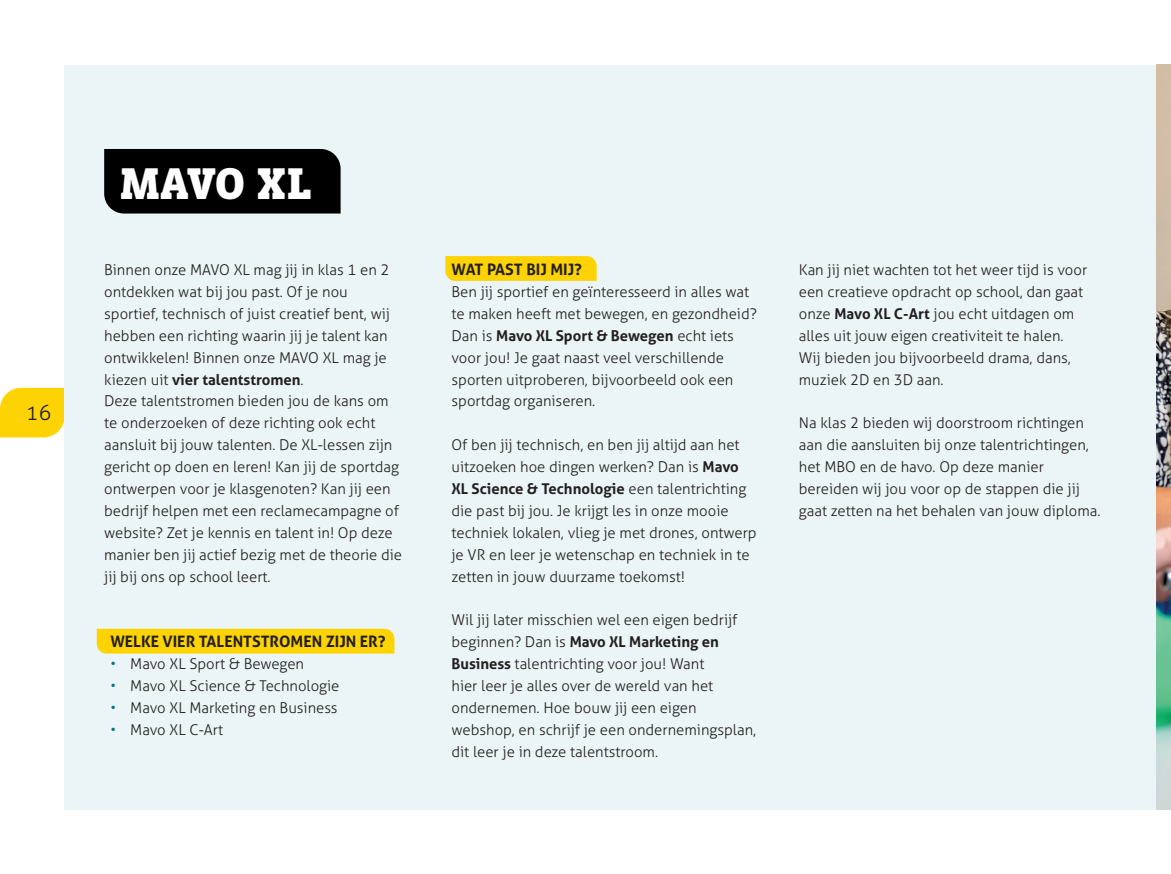
<style>
.page{position:relative;width:1171px;height:874px;background:#fff}
.page>*{position:absolute;margin:0;border:0;box-sizing:border-box;transform-origin:0 0}
.t1{font:900 45.5px "Vista Slab OTCE";letter-spacing:-.015em;color:#fff}
.t2{font:300 21px "Aller";color:#231f20}
.t3{font:700 15.75px "Aller";color:#231f20}
.t4{font:300 14.88px/21.9px "Aller";color:#231f20}
.s1{font-weight:700}
.s2{color:#00718e}
</style>
<div class="page">
<svg style="left:0;top:387px;width:64px;height:50px;background:#fed615"></svg>
<div style="left:64px;top:64px;width:1107px;height:745px;background:#ebf5f7"></div>
<div style="left:97px;top:628px;width:297px;height:25px;background:#fed304"></div>
<img style="left:1156px;top:64px;width:15px;height:745px">
<svg style="left:445px;top:256px;width:152px;height:25px;background:#fdd309"></svg>
<div style="left:104px;top:149px;width:237px;height:64px;background:#000"></div>
<h2 class="t2" style="left:26px;top:399px;width:27px">16</h2>
<h1 class="t1" style="left:119px;top:157px;width:194px">MAVO XL</h1>
<p class="t4" style="left:104px;top:259px;width:299px">Binnen onze MAVO XL mag jij in klas 1 en 2 ontdekken wat bij jou past. Of je nou sportief, technisch of juist creatief bent, wij hebben een richting waarin jij je talent kan ontwikkelen! Binnen onze MAVO XL mag je kiezen uit <span class="s1">vier talentstromen</span>.<br>Deze talentstromen bieden jou de kans om te onderzoeken of deze richting ook echt aansluit bij jouw talenten. De XL-lessen zijn gericht op doen en leren! Kan jij de sportdag ontwerpen voor je klasgenoten? Kan jij een bedrijf helpen met een reclamecampagne of website? Zet je kennis en talent in! Op deze manier ben jij actief bezig met de theorie die jij bij ons op school leert.</p>
<p class="t3" style="left:110px;top:631px;width:277px">WELKE VIER TALENTSTROMEN ZIJN ER?</p>
<p class="t4" style="left:110px;top:652px;width:195px"><span class="s2">•</span> Mavo XL Sport &amp; Bewegen</p>
<p class="t4" style="left:110px;top:674px;width:230px"><span class="s2">•</span> Mavo XL Science &amp; Technologie</p>
<p class="t4" style="left:110px;top:696px;width:228px"><span class="s2">•</span> Mavo XL Marketing en Business</p>
<p class="t4" style="left:110px;top:718px;width:114px"><span class="s2">•</span> Mavo XL C-Art</p>
<p class="t3" style="left:451px;top:259px;width:132px">WAT PAST BIJ MIJ?</p>
<p class="t4" style="left:451px;top:280px;width:307px">Ben jij sportief en geïnteresseerd in alles wat te maken heeft met bewegen, en gezondheid?<br>Dan is <span class="s1">Mavo XL Sport &amp; Bewegen</span> echt iets voor jou! Je gaat naast veel verschillende sporten uitproberen, bijvoorbeeld ook een sportdag organiseren.</p>
<p class="t4" style="left:451px;top:434px;width:307px">Of ben jij technisch, en ben jij altijd aan het uitzoeken hoe dingen werken? Dan is <span class="s1">Mavo XL Science &amp; Technologie</span> een talentrichting die past bij jou. Je krijgt les in onze mooie techniek lokalen, vlieg je met drones, ontwerp je VR en leer je wetenschap en techniek in te zetten in jouw duurzame toekomst!</p>
<p class="t4" style="left:451px;top:609px;width:306px">Wil jij later misschien wel een eigen bedrijf beginnen? Dan is <span class="s1">Mavo XL Marketing en Business</span> talentrichting voor jou! Want<br>hier leer je alles over de wereld van het ondernemen. Hoe bouw jij een eigen webshop, en schrijf je een ondernemingsplan, dit leer je in deze talentstroom.</p>
<p class="t4" style="left:799px;top:259px;width:290px">Kan jij niet wachten tot het weer tijd is voor een creatieve opdracht op school, dan gaat onze <span class="s1">Mavo XL C-Art</span> jou echt uitdagen om alles uit jouw eigen creativiteit te halen.<br>Wij bieden jou bijvoorbeeld drama, dans, muziek 2D en 3D aan.</p>
<p class="t4" style="left:799px;top:412px;width:303px">Na klas 2 bieden wij doorstroom richtingen aan die aansluiten bij onze talentrichtingen, het MBO en de havo. Op deze manier bereiden wij jou voor op de stappen die jij gaat zetten na het behalen van jouw diploma.</p>
</div>
